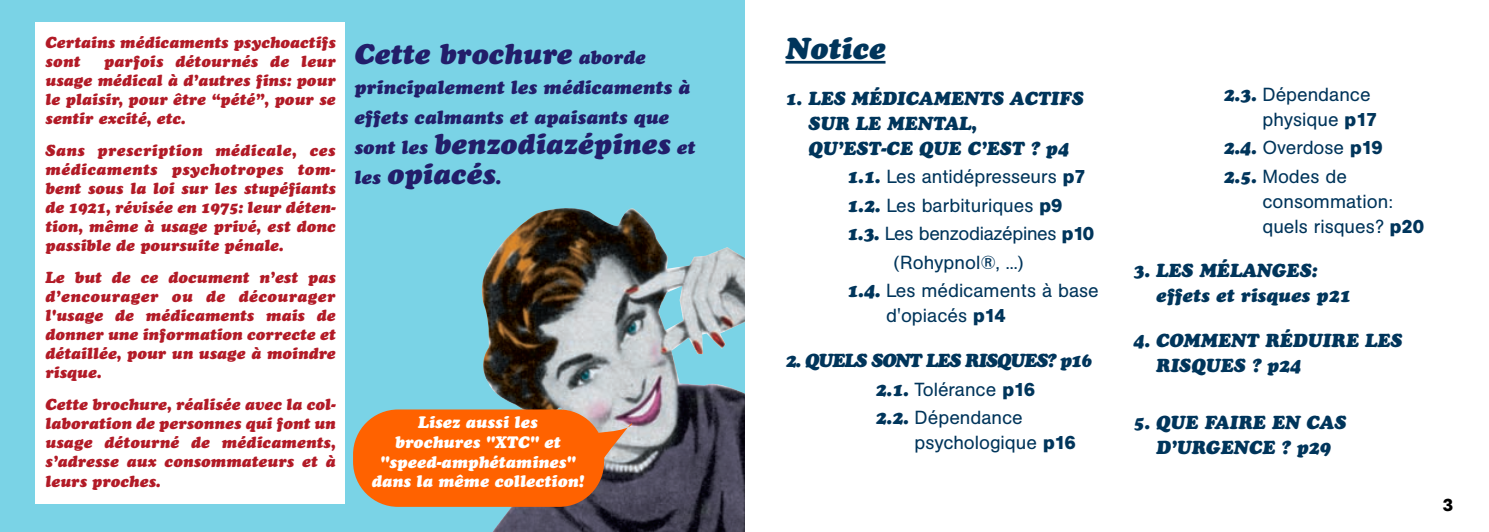
<style>
.page{position:relative;width:1489px;height:532px;background:#fff}
.page>*{position:absolute;margin:0;border:0;box-sizing:border-box;transform-origin:0 0}
.t1{font:italic 900 30px "Cooper";color:#00355b}
.t2{font:italic 900 28.25px/30px "Cooper";color:#221e6a}
.t3{font:18.75px/25px "AG Buch BQ";color:#00355b}
.t4{font:italic 900 18.75px/25px "Cooper";color:#00355b}
.t5{font:italic 900 18.75px/30px "Cooper";color:#221e6a}
.t6{font:italic 900 18.75px/28.5px "Cooper";letter-spacing:-.06em;color:#00355b}
.t7{font:700 17.5px "AG Buch BQ";color:#000}
.t8{font:italic 900 16.5px/19.8px "Cooper";color:#fff;text-align:center}
.t9{font:italic 900 15.75px/19px "Cooper";color:#b21b27;text-align:justify}
.s1{font-size:18.75px}
.s2{font-family:"Cooper";font-weight:900;font-style:italic}
.s3{font-weight:700}
.s4{font-family:"AG Buch BQ";font-weight:400;font-style:normal}
.s5{font-family:"AG Buch BQ";font-weight:700;font-style:normal}
</style>
<div class="page">
<div style="left:0;top:0;width:744px;height:531px;background:#7ad3e6"></div>
<hr style="left:785px;top:61px;width:100px;height:3px;background:#00355b">
<div style="left:35px;top:22px;width:310px;height:481px;background:#fff"></div>
<img style="left:474px;top:208px;width:270px;height:323px">
<div style="left:353px;top:409px;width:251px;height:97px;background:#ff6200;border-radius:45px"></div>
<svg style="left:596px;top:422px;width:36px;height:36px"></svg>
<p class="t9" style="left:45px;top:33px;width:292px">Certains médicaments psychoactifs sont</p>
<p class="t9" style="left:45px;top:52px;width:292px;text-indent:58px">parfois détournés de leur usage médical à d’autres fins: pour le plaisir, pour être “pété”, pour se sentir excité, etc.</p>
<p class="t9" style="left:45px;top:141px;width:292px">Sans prescription médicale, ces médicaments psychotropes tom&shy;bent sous la loi sur les stupéfiants de 1921, révisée en 1975: leur déten&shy;tion, même à usage privé, est donc passible de poursuite pénale.</p>
<p class="t9" style="left:45px;top:268px;width:292px">Le but de ce document n’est pas d’encourager ou de décourager l'usage de médicaments mais de donner une information correcte et détaillée, pour un usage à moindre risque.</p>
<p class="t9" style="left:45px;top:395px;width:292px">Cette brochure, réalisée avec la col&shy;laboration de personnes qui font un usage détourné de médicaments, s’adresse aux consommateurs et à leurs proches.</p>
<p class="t2" style="left:354px;top:39px;width:293px">Cette brochure <span class="s1">aborde</span></p>
<p class="t5" style="left:354px;top:73px;width:337px">principalement les médicaments à effets calmants et apaisants que</p>
<p class="t2" style="left:354px;top:129px;width:343px"><span class="s1">sont les</span> benzodiazépines <span class="s1">et les</span> opiacés<span class="s1">.</span></p>
<p class="t8" style="left:371px;top:412px;width:214px">Lisez aussi les<br>brochures "XTC" et "speed-amphétamines" dans la même collection!</p>
<p class="t1" style="left:785px;top:32px;width:101px">Notice</p>
<p class="t4" style="left:808px;top:85px;width:277px;text-indent:-22px">1. LES MÉDICAMENTS ACTIFS<br>SUR LE MENTAL,<br>QU’EST-CE QUE C’EST ? p4</p>
<p class="t3" style="left:847px;top:164px;width:240px"><span class="s2">1.1.</span> Les antidépresseurs <span class="s3">p7</span></p>
<p class="t3" style="left:847px;top:192px;width:217px"><span class="s2">1.2.</span> Les barbituriques <span class="s3">p9</span></p>
<p class="t3" style="left:847px;top:221px;width:248px"><span class="s2">1.3.</span> Les benzodiazépines <span class="s3">p10</span></p>
<p class="t3" style="left:893px;top:249px;width:132px">(Rohypnol®, ...)</p>
<p class="t3" style="left:847px;top:278px;width:253px"><span class="s2">1.4.</span> Les médicaments à base</p>
<p class="t3" style="left:886px;top:303px;width:121px">d'opiacés <span class="s3">p14</span></p>
<p class="t6" style="left:875px;top:346px;width:218px;text-indent:-90px">2. QUELS SONT LES RISQUES? p16<br>2.1. <span class="s4">Tolérance</span> <span class="s5">p16<br></span>2.2. <span class="s4">Dépendance</span></p>
<p class="t3" style="left:914px;top:430px;width:163px">psychologique <span class="s3">p16</span></p>
<p class="t3" style="left:1262px;top:81px;width:117px;text-indent:-39px"><span class="s2">2.3.</span> Dépendance physique <span class="s3">p17</span></p>
<p class="t3" style="left:1223px;top:133px;width:161px;line-height:28.5px"><span class="s2">2.4.</span> Overdose <span class="s3">p19<br></span><span class="s2">2.5.</span> Modes de</p>
<p class="t3" style="left:1262px;top:188px;width:163px">consommation: quels risques? <span class="s3">p20</span></p>
<p class="t4" style="left:1155px;top:258px;width:196px;text-indent:-22px">3. LES MÉLANGES: effets et risques p21</p>
<p class="t4" style="left:1155px;top:328px;width:248px;text-indent:-22px">4. COMMENT RÉDUIRE LES<br>RISQUES ? p24</p>
<p class="t4" style="left:1133px;top:410px;width:214px;text-align:center">5. QUE FAIRE EN CAS<br>D’URGENCE ? p29</p>
<p class="t7" style="left:1442px;top:495px;width:12px">3</p>
</div>
